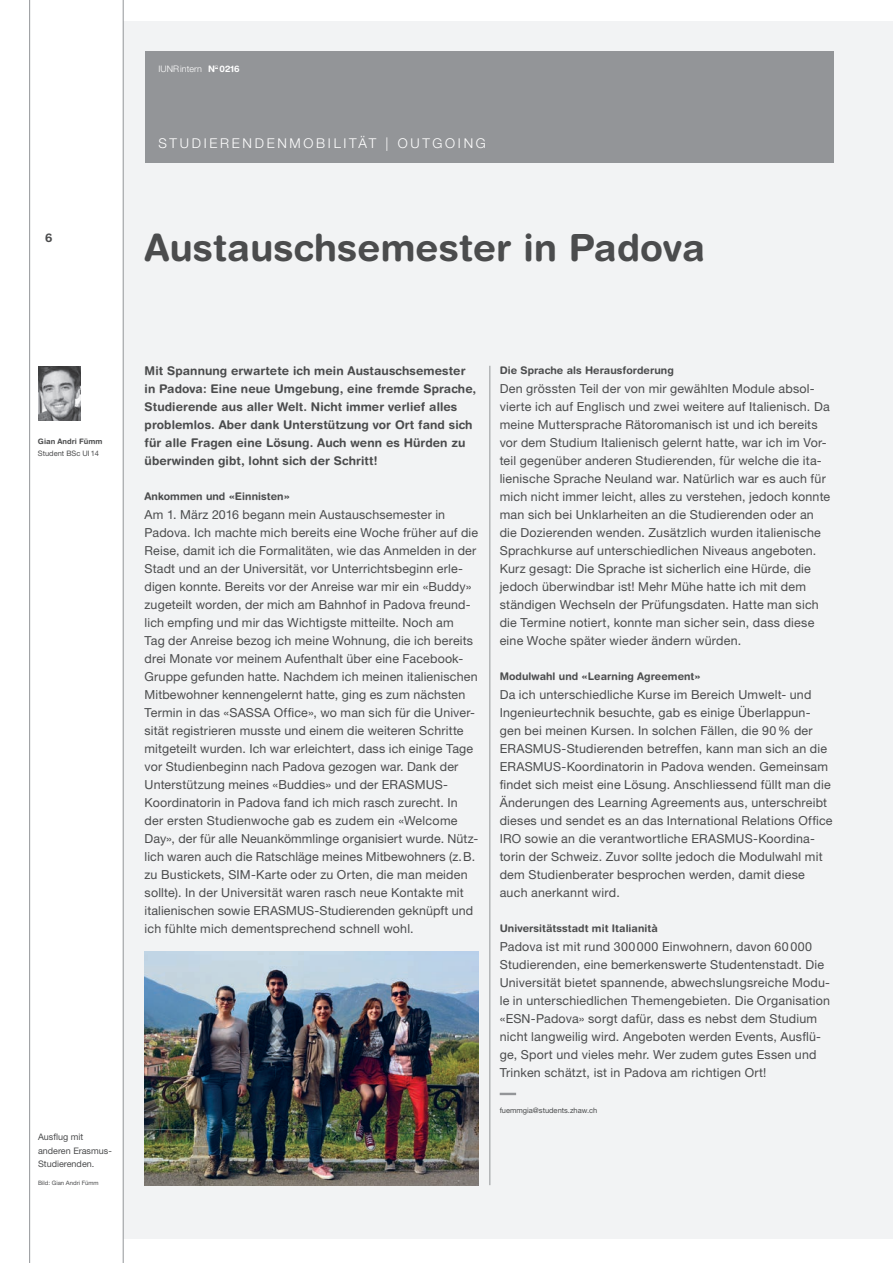
<style>
.page{position:relative;width:893px;height:1263px;background:#fff}
.page>*{position:absolute;margin:0;border:0;box-sizing:border-box;transform-origin:0 0}
.t1{font:700 37.5px "Helvetica Rounded LT Std";letter-spacing:.005em;color:#4b4c4d}
.t2{font:300 13.5px "Helvetica Neue LT Pro";letter-spacing:.2em;color:#fff}
.t3{font:12.45px/18px "Helvetica Neue LT Pro";letter-spacing:.015em;color:#4b4c4d}
.t4{font:700 12px/18px "Helvetica Rounded LT Std";letter-spacing:.01em;color:#4b4c4d}
.t5{font:700 10.5px "Helvetica Rounded LT Std";letter-spacing:.005em;color:#4b4c4d}
.t6{font:9px/13.5px "Helvetica Neue LT Pro";color:#4b4c4d}
.t7{font:300 9px "Helvetica Neue LT Pro";letter-spacing:.005em;color:#fff}
.t8{font:7.5px "Helvetica Neue LT Pro";color:#4b4c4d}
.t9{font:700 7.5px "Helvetica Rounded LT Std";color:#4b4c4d}
.t10{font:6px "Helvetica Neue LT Pro";color:#4b4c4d}
.s1{font-family:"Helvetica Rounded LT Std";font-weight:700}
</style>
<div class="page">
<div style="left:123px;top:21px;width:770px;height:1218px;background:#f2f3f4"></div>
<img style="left:38px;top:366px;width:43px;height:54px">
<svg style="left:500px;top:1093px;width:16px;height:2px"></svg>
<hr style="left:490px;top:366px;width:1px;height:819px;background:#939598">
<div style="left:145px;top:51px;width:688px;height:111px;background:#939598"></div>
<img style="left:145px;top:951px;width:334px;height:234px">
<hr style="left:29px;top:0;width:1px;height:1263px;background:#939598">
<hr style="left:123px;top:0;width:1px;height:1263px;background:#939598">
<p class="t4" style="left:45px;top:229px;width:9px">6</p>
<p class="t7" style="left:158px;top:63px;width:83px">IUNRintern <span class="s1">N</span><sup>o</sup> <span class="s1">0216</span></p>
<p class="t2" style="left:158px;top:135px;width:329px">STUDIERENDENMOBILITÄT | OUTGOING</p>
<h1 class="t1" style="left:145px;top:225px;width:562px">Austauschsemester in Padova</h1>
<p class="t9" style="left:38px;top:436px;width:66px">Gian Andri Fümm</p>
<p class="t8" style="left:38px;top:448px;width:63px">Student BSc UI14</p>
<p class="t6" style="left:38px;top:1130px;width:74px">Ausflug mit anderen Erasmus-<br>Studierenden.</p>
<p class="t10" style="left:38px;top:1179px;width:62px">Bild: Gian Andri Fümm</p>
<p class="t4" style="left:145px;top:362px;width:333px">Mit Spannung erwartete ich mein Austauschsemester in Padova: Eine neue Umgebung, eine fremde Sprache, Studierende aus aller Welt. Nicht immer verlief alles problemlos. Aber dank Unterstützung vor Ort fand sich für alle Fragen eine Lösung. Auch wenn es Hürden zu überwinden gibt, lohnt sich der Schritt!</p>
<p class="t5" style="left:145px;top:489px;width:147px">Ankommen und «Einnisten»</p>
<p class="t3" style="left:145px;top:505px;width:335px">Am 1. März 2016 begann mein Austauschsemester in Padova. Ich machte mich bereits eine Woche früher auf die Reise, damit ich die Formalitäten, wie das Anmelden in der Stadt und an der Universität, vor Unterrichtsbeginn erle&shy;digen konnte. Bereits vor der Anreise war mir ein «Buddy» zugeteilt worden, der mich am Bahnhof in Padova freund&shy;lich empfing und mir das Wichtigste mitteilte. Noch am<br>Tag der Anreise bezog ich meine Wohnung, die ich bereits drei Monate vor meinem Aufenthalt über eine Facebook-Gruppe gefunden hatte. Nachdem ich meinen italienischen Mitbewohner kennengelernt hatte, ging es zum nächsten Termin in das «SASSA Office», wo man sich für die Univer&shy;sität registrieren musste und einem die weiteren Schritte mitgeteilt wurden. Ich war erleichtert, dass ich einige Tage vor Studienbeginn nach Padova gezogen war. Dank der Unterstützung meines «Buddies» und der ERASMUS-- Koordinatorin in Padova fand ich mich rasch zurecht. In der ersten Studienwoche gab es zudem ein «Welcome Day», der für alle Neuankömmlinge organisiert wurde. Nütz&shy;lich waren auch die Ratschläge meines Mitbewohners (z.B. zu Bustickets, SIM-Karte oder zu Orten, die man meiden sollte). In der Universität waren rasch neue Kontakte mit italienischen sowie ERASMUS-Studierenden geknüpft und ich fühlte mich dementsprechend schnell wohl.</p>
<p class="t5" style="left:500px;top:363px;width:176px">Die Sprache als Herausforderung</p>
<p class="t3" style="left:500px;top:379px;width:332px">Den grössten Teil der von mir gewählten Module absol&shy;vierte ich auf Englisch und zwei weitere auf Italienisch. Da meine Muttersprache Rätoromanisch ist und ich bereits vor dem Studium Italienisch gelernt hatte, war ich im Vor&shy;teil gegenüber anderen Studierenden, für welche die ita&shy;lienische Sprache Neuland war. Natürlich war es auch für mich nicht immer leicht, alles zu verstehen, jedoch konnte man sich bei Unklarheiten an die Studierenden oder an die Dozierenden wenden. Zusätzlich wurden italienische Sprachkurse auf unterschiedlichen Niveaus angeboten.<br>Kurz gesagt: Die Sprache ist sicherlich eine Hürde, die jedoch überwindbar ist! Mehr Mühe hatte ich mit dem ständigen Wechseln der Prüfungsdaten. Hatte man sich die Termine notiert, konnte man sicher sein, dass diese eine Woche später wieder ändern würden.</p>
<p class="t5" style="left:500px;top:669px;width:203px">Modulwahl und «Learning Agreement»</p>
<p class="t3" style="left:500px;top:685px;width:334px">Da ich unterschiedliche Kurse im Bereich Umwelt- und Ingenieurtechnik besuchte, gab es einige Überlappun&shy;gen bei meinen Kursen. In solchen Fällen, die 90% der ERASMUS-Studierenden betreffen, kann man sich an die ERASMUS-Koordinatorin in Padova wenden. Gemeinsam findet sich meist eine Lösung. Anschliessend füllt man die Änderungen des Learning Agreements aus, unterschreibt dieses und sendet es an das International Relations Office IRO sowie an die verantwortliche ERASMUS-Koordina&shy;torin der Schweiz. Zuvor sollte jedoch die Modulwahl mit dem Studienberater besprochen werden, damit diese auch anerkannt wird.</p>
<p class="t5" style="left:500px;top:921px;width:160px">Universitätsstadt mit Italianità</p>
<p class="t3" style="left:500px;top:937px;width:332px">Padova ist mit rund 300000 Einwohnern, davon 60000<br>Studierenden, eine bemerkenswerte Studentenstadt. Die Universität bietet spannende, abwechslungsreiche Modu&shy;le in unterschiedlichen Themengebieten. Die Organisation «ESN-Padova» sorgt dafür, dass es nebst dem Studium nicht langweilig wird. Angeboten werden Events, Ausflü&shy;ge, Sport und vieles mehr. Wer zudem gutes Essen und Trinken schätzt, ist in Padova am richtigen Ort!</p>
<p class="t8" style="left:500px;top:1106px;width:99px">fuemmgia@students.zhaw.ch</p>
</div>
